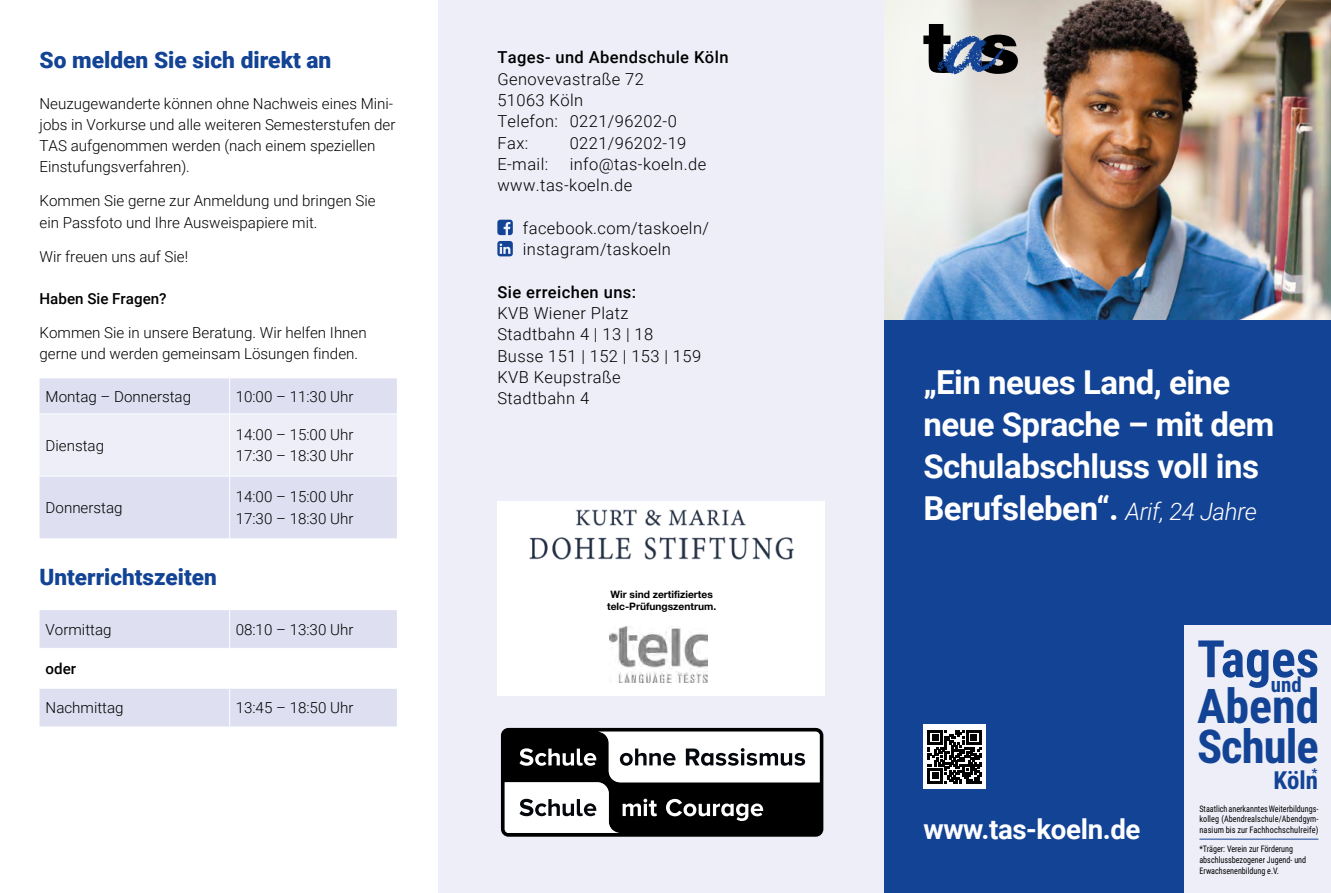
<style>
.page{position:relative;width:1331px;height:893px;background:#fff}
.page>*{position:absolute;margin:0;border:0;box-sizing:border-box;transform-origin:0 0}
.t1{font:700 51.6px "Roboto Condensed";color:#134395}
.t2{font:700 47.85px "Roboto Condensed";color:#134395}
.t3{font:700 46.65px "Roboto Condensed";letter-spacing:-.02em;color:#134395}
.t4{font:700 33px/42px "Roboto";letter-spacing:-.015em;color:#fff}
.t5{font:700 27.6px "Roboto";letter-spacing:-.015em;color:#fff}
.t6{font:700 24.9px "Roboto Condensed";color:#134395}
.Überschrift{font:900 22.65px "Roboto";color:#134395}
.Überschrift-2{font:900 22.5px "Roboto";color:#134395}
.t7{font:700 20.85px "Roboto Condensed";color:#134395}
.Adresse_RT{font:300 16.5px/21.3px "Roboto";letter-spacing:.025em;color:#000}
.Adresse_RT-2{font:500 16.5px "Roboto";letter-spacing:.025em;color:#000}
.Body{font:300 15.15px/21.1px "Roboto";color:#000}
.Body-2{font:500 15.15px "Roboto";color:#000}
.t8{font:700 12.45px "Roboto Condensed";color:#134395}
.Body-3{font:700 10.2px/12px "Helvetica Neue";color:#000;text-align:center}
.t9{font:9px/10.8px "Roboto Condensed";color:#000;text-align:justify;scale:.9 1}
.s1{font-weight:300;font-style:italic;font-size:24px}
</style>
<div class="page">
<div style="left:438px;top:0;width:446px;height:893px;background:#edeef8"></div>
<div style="left:498px;top:501px;width:327px;height:194px;background:#fff"></div>
<img style="left:529px;top:509px;width:265px;height:51px">
<div style="left:884px;top:320px;width:447px;height:573px;background:#134395"></div>
<img style="left:884px;top:0;width:447px;height:320px">
<svg style="left:497px;top:220px;width:16px;height:15px"></svg>
<svg style="left:497px;top:241px;width:16px;height:15px"></svg>
<div style="left:923px;top:724px;width:62px;height:65px;background:#fff"></div>
<svg style="left:928px;top:730px;width:53px;height:53px"></svg>
<div style="left:1185px;top:625px;width:146px;height:268px;background:#edeef8"></div>
<hr style="left:1199px;top:839px;width:119px;height:1px;background:#134395">
<svg style="left:923px;top:24px;width:95px;height:50px;background:#666e7c"></svg>
<img style="left:609px;top:626px;width:99px;height:57px">
<svg style="left:40px;top:378px;width:357px;height:160px;background:#e4e5f3"></svg>
<hr style="left:229px;top:378px;width:1px;height:36px;background:#fff">
<hr style="left:40px;top:414px;width:190px;height:1px;background:#fff">
<hr style="left:230px;top:414px;width:167px;height:1px;background:#fff">
<hr style="left:229px;top:414px;width:1px;height:62px;background:#fff">
<hr style="left:40px;top:476px;width:190px;height:1px;background:#fff">
<hr style="left:230px;top:476px;width:167px;height:1px;background:#fff">
<hr style="left:229px;top:476px;width:1px;height:62px;background:#fff">
<div style="left:40px;top:610px;width:357px;height:38px;background:#dedff1"></div>
<div style="left:40px;top:689px;width:357px;height:37px;background:#dedff1"></div>
<hr style="left:229px;top:610px;width:1px;height:38px;background:#fff">
<hr style="left:229px;top:689px;width:1px;height:37px;background:#fff">
<svg style="left:501px;top:728px;width:322px;height:109px;background:#747474"></svg>
<p class="Überschrift" style="left:40px;top:44px;width:293px">So melden Sie sich direkt an</p>
<p class="Body" style="left:40px;top:92px;width:357px">Neuzugewanderte können ohne Nachweis eines Mini&shy;jobs in Vorkurse und alle weiteren Semesterstufen der TAS aufgenommen werden (nach einem speziellen Einstufungsverfahren).</p>
<p class="Body" style="left:40px;top:190px;width:338px">Kommen Sie gerne zur Anmeldung und bringen Sie ein Passfoto und Ihre Ausweispapiere mit.</p>
<p class="Body" style="left:40px;top:245px;width:150px">Wir freuen uns auf Sie!</p>
<p class="Body-2" style="left:40px;top:288px;width:129px">Haben Sie Fragen?</p>
<p class="Body" style="left:40px;top:322px;width:329px">Kommen Sie in unsere Beratung. Wir helfen Ihnen gerne und werden gemeinsam Lösungen finden.</p>
<p class="Body" style="left:46px;top:385px;width:147px">Montag – Donnerstag</p>
<p class="Body" style="left:236px;top:385px;width:119px">10:00 – 11:30 Uhr</p>
<p class="Body" style="left:46px;top:434px;width:60px">Dienstag</p>
<p class="Body" style="left:236px;top:424px;width:119px">14:00 – 15:00 Uhr<br>17:30 – 18:30 Uhr</p>
<p class="Body" style="left:46px;top:496px;width:79px">Donnerstag</p>
<p class="Body" style="left:236px;top:486px;width:119px">14:00 – 15:00 Uhr<br>17:30 – 18:30 Uhr</p>
<p class="Überschrift-2" style="left:40px;top:561px;width:179px">Unterrichtszeiten</p>
<p class="Body" style="left:46px;top:618px;width:67px">Vormittag</p>
<p class="Body" style="left:236px;top:618px;width:119px">08:10 – 13:30 Uhr</p>
<p class="Body-2" style="left:46px;top:658px;width:32px">oder</p>
<p class="Body" style="left:46px;top:696px;width:80px">Nachmittag</p>
<p class="Body" style="left:236px;top:696px;width:119px">13:45 – 18:50 Uhr</p>
<p class="Adresse_RT-2" style="left:497px;top:46px;width:233px">Tages- und Abendschule Köln</p>
<p class="Adresse_RT" style="left:497px;top:68px;width:148px">Genovevastraße 72</p>
<p class="Adresse_RT" style="left:497px;top:89px;width:87px">51063 Köln</p>
<p class="Adresse_RT" style="left:497px;top:110px;width:181px">Telefon: 0221/96202-0</p>
<p class="Adresse_RT" style="left:497px;top:131px;width:32px">Fax:</p>
<p class="Adresse_RT" style="left:570px;top:131px;width:118px">0221/96202-19</p>
<p class="Adresse_RT" style="left:497px;top:153px;width:52px">E-mail:</p>
<p class="Adresse_RT" style="left:570px;top:153px;width:138px">info@tas-koeln.de</p>
<p class="Adresse_RT" style="left:497px;top:174px;width:136px">www.tas-koeln.de</p>
<p class="Adresse_RT" style="left:523px;top:217px;width:188px">facebook.com/taskoeln/</p>
<p class="Adresse_RT" style="left:523px;top:238px;width:150px">instagram/taskoeln</p>
<p class="Adresse_RT-2" style="left:497px;top:280px;width:140px">Sie erreichen uns:</p>
<p class="Adresse_RT" style="left:497px;top:302px;width:133px">KVB Wiener Platz</p>
<p class="Adresse_RT" style="left:497px;top:323px;width:205px">Stadtbahn 4 | 13 | 18<br>Busse 151 | 152 | 153 | 159</p>
<p class="Adresse_RT" style="left:497px;top:366px;width:125px">KVB Keupstraße</p>
<p class="Adresse_RT" style="left:497px;top:387px;width:93px">Stadtbahn 4</p>
<p class="Body-3" style="left:607px;top:588px;width:110px">Wir sind zertifiziertes telc-Prüfungszentrum.</p>
<p class="t4" style="left:923px;top:360px;width:353px">„Ein neues Land, eine neue Sprache – mit dem<br>Schulabschluss voll ins<br>Berufsleben“. <span class="s1">Arif, 24 Jahre</span></p>
<p class="t5" style="left:923px;top:809px;width:219px">www.tas-koeln.de</p>
<p class="t1" style="left:1197px;top:623px;width:124px">Tages</p>
<p class="t2" style="left:1197px;top:672px;width:124px">Abend</p>
<p class="t3" style="left:1197px;top:714px;width:123px">Schule</p>
<p class="t6" style="left:1273px;top:763px;width:46px">Köln</p>
<p class="t7" style="left:1271px;top:670px;width:32px">und</p>
<p class="t8" style="left:1312px;top:764px;width:7px">*</p>
<p class="t9" style="left:1199px;top:803px;width:134px">Staatlich anerkanntes Weiterbildungs&shy;kolleg (Abendrealschule/Abendgym&shy;nasium bis zur Fachhochschulreife)</p>
<p class="t9" style="left:1199px;top:843px;width:120px;text-align:left">*Träger: Verein zur Förderung abschlussbezogener Jugend- und<br>Erwachsenenbildung e.V.</p>
</div>
